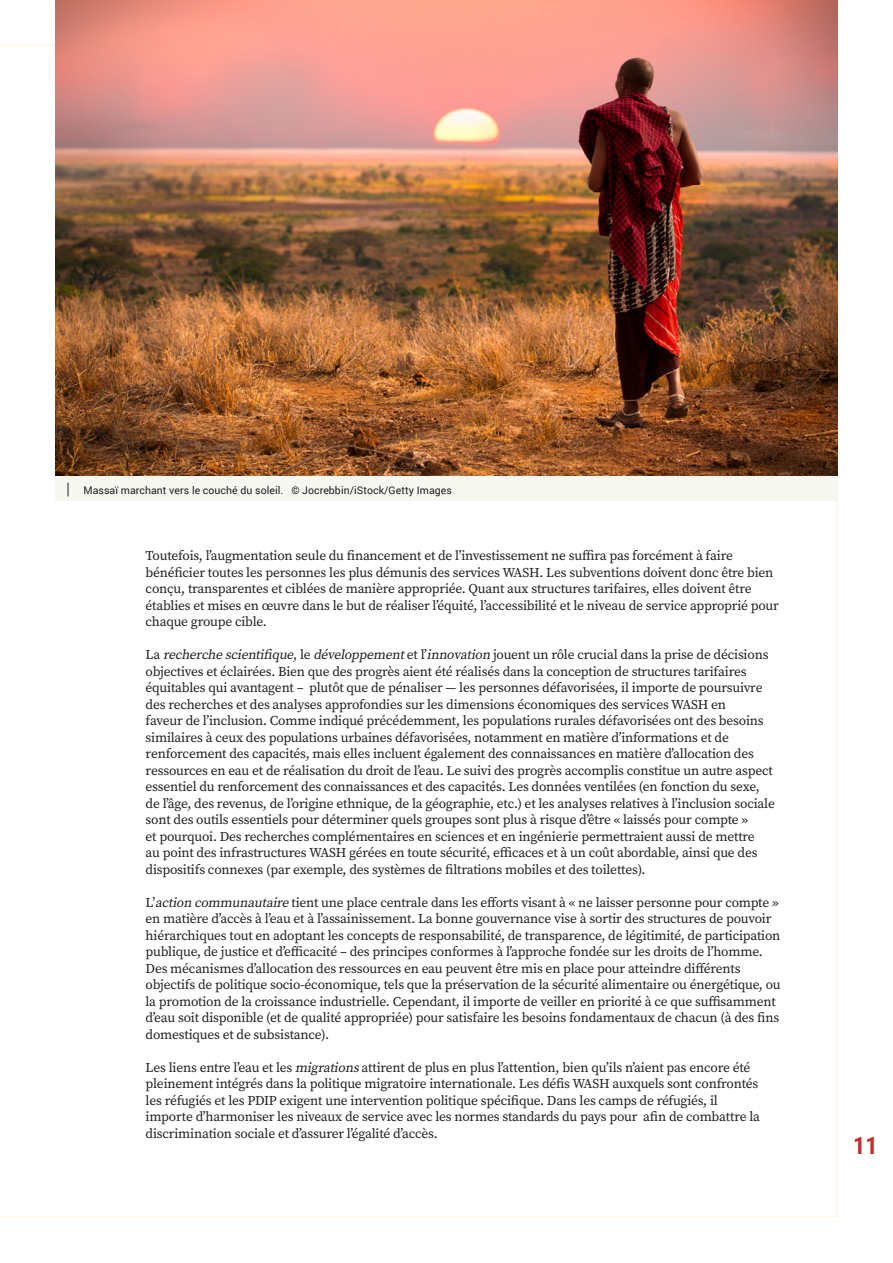
<style>
.page{position:relative;width:893px;height:1263px;background:#fff}
.page>*{position:absolute;margin:0;border:0;box-sizing:border-box;transform-origin:0 0}
.t1{font:700 24px "Roboto Condensed";color:#c42c2c}
.Body{font:13.5px/16.5px "Source Serif Pro";letter-spacing:-.015em;color:#231f20}
.Picture_Source{font:10.5px "Roboto";letter-spacing:.005em;color:#231f20}
.s1{font-style:italic}
</style>
<div class="page">
<div style="left:55px;top:475px;width:783px;height:26px;background:#f7f7f1"></div>
<svg style="left:68px;top:483px;width:1px;height:13px"></svg>
<img style="left:55px;top:0;width:783px;height:475px">
<p class="Picture_Source" style="left:83px;top:482px;width:370px">Massaï marchant vers le couché du soleil. © Jocrebbin/iStock/Getty Images</p>
<p class="Body" style="left:146px;top:547px;width:635px">Toutefois, l’augmentation seule du financement et de l’investissement ne suffira pas forcément à faire bénéficier toutes les personnes les plus démunis des services WASH. Les subventions doivent donc être bien conçu, transparentes et ciblées de manière appropriée. Quant aux structures tarifaires, elles doivent être établies et mises en œuvre dans le but de réaliser l’équité, l’accessibilité et le niveau de service approprié pour chaque groupe cible.</p>
<p class="Body" style="left:146px;top:646px;width:631px">L a <span class="s1">recherche scientifique</span>, l e <span class="s1">développement</span>e t l’ <span class="s1">innovation</span> j o u e n t u n r ô l e c r u c i al d a n s l a p r i s e d e d é c i s i o n s objectives et éclairées. Bien que des progrès aient été réalisés dans la conception de structures tarifaires équitables qui avantagent – plutôt que de pénaliser — les personnes défavorisées, il importe de poursuivre des recherches et des analyses approfondies sur les dimensions économiques des services WASH en<br>faveur de l’inclusion. Comme indiqué précédemment, les populations rurales défavorisées ont des besoins similaires à ceux des populations urbaines défavorisées, notamment en matière d’informations et de renforcement des capacités, mais elles incluent également des connaissances en matière d’allocation des ressources en eau et de réalisation du droit de l’eau. Le suivi des progrès accomplis constitue un autre aspect essentiel du renforcement des connaissances et des capacités. Les données ventilées (en fonction du sexe, de l’âge, des revenus, de l’origine ethnique, de la géographie, etc.) et les analyses relatives à l’inclusion sociale sont des outils essentiels pour déterminer quels groupes sont plus à risque d’être « laissés pour compte »<br>et pourquoi. Des recherches complémentaires en sciences et en ingénierie permettraient aussi de mettre<br>au point des infrastructures WASH gérées en toute sécurité, efficaces et à un coût abordable, ainsi que des dispositifs connexes (par exemple, des systèmes de filtrations mobiles et des toilettes).</p>
<p class="Body" style="left:146px;top:894px;width:637px">L’<span class="s1">action communautaire</span> tient une place centrale dans les efforts visant à « ne laisser personne pour compte » en matière d’accès à l’eau et à l’assainissement. La bonne gouvernance vise à sortir des structures de pouvoir hiérarchiques tout en adoptant les concepts de responsabilité, de transparence, de légitimité, de participation publique, de justice et d’efficacité – des principes conformes à l’approche fondée sur les droits de l’homme.<br>Des mécanismes d’allocation des ressources en eau peuvent être mis en place pour atteindre différents objectifs de politique socio-économique, tels que la préservation de la sécurité alimentaire ou énergétique, ou la promotion de la croissance industrielle. Cependant, il importe de veiller en priorité à ce que suffisamment d’eau soit disponible (et de qualité appropriée) pour satisfaire les besoins fondamentaux de chacun (à des fins domestiques et de subsistance).</p>
<p class="Body" style="left:146px;top:1059px;width:616px">Les liens entre l’eau et les <span class="s1">migrations</span>attirent de plus en plus l’attention, bien qu’ils n’aient pas encore été pleinement intégrés dans la politique migratoire internationale. Les défis WASH auxquels sont confrontés les réfugiés et les PDIP exigent une intervention politique spécifique. Dans les camps de réfugiés, il importe d’harmoniser les niveaux de service avec les normes standards du pays pour afin de combattre la discrimination sociale et d’assurer l’égalité d’accès.</p>
<h1 class="t1" style="left:853px;top:1129px;width:26px">11</h1>
</div>
